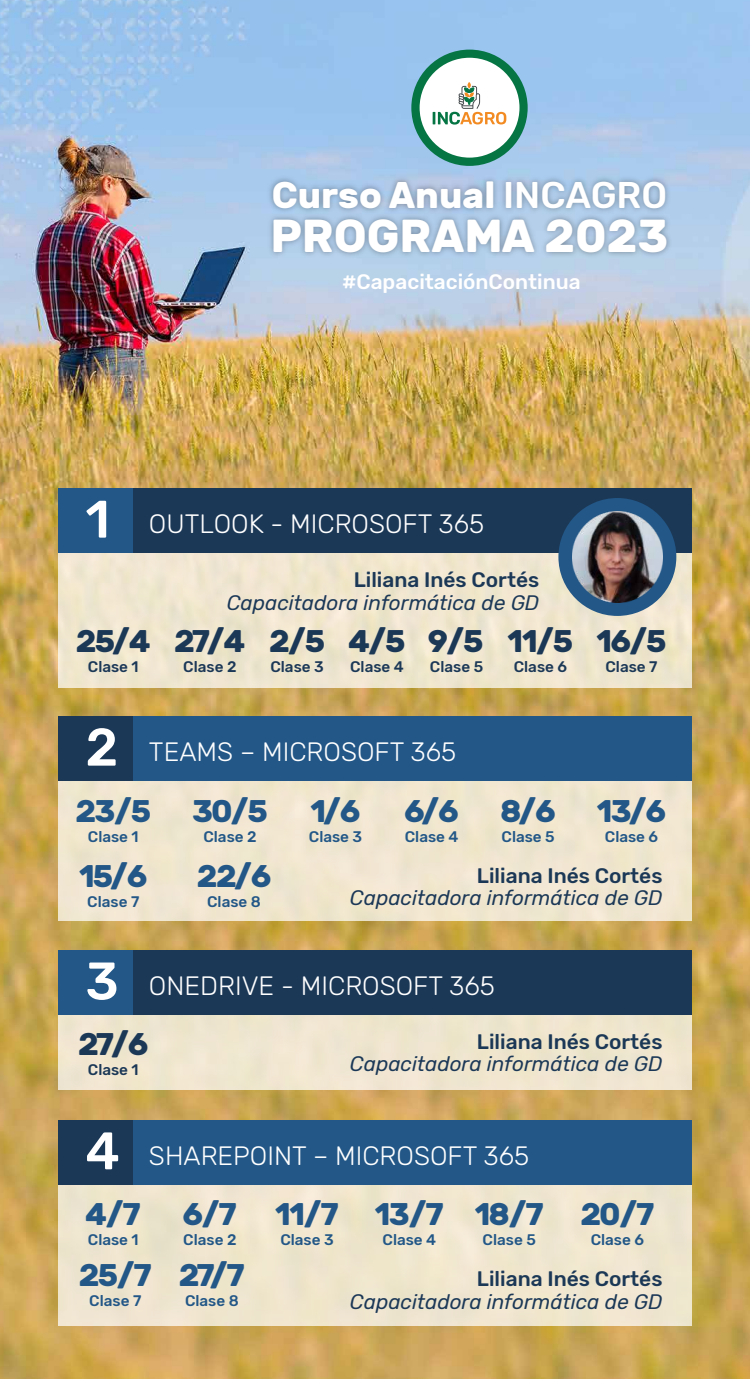
<style>
.page{position:relative;width:750px;height:1379px;background:#fff}
.page>*{position:absolute;margin:0;border:0;box-sizing:border-box;transform-origin:0 0}
.t1{font:500 52.7px "Rubik";color:#fff}
.t2{font:700 46px "Rubik";color:#fff}
.t3{font:700 37px "Rubik";color:#fff}
.t4{font:700 31.2px "Rubik";letter-spacing:-.055em;color:#225787}
.t5{font:700 31.2px "Rubik";letter-spacing:-.055em;color:#1b3857}
.t6{font:300 26.4px "Rubik";color:#fff}
.t7{font:italic 20.9px "Rubik";color:#1b3857}
.t8{font:500 20.9px "Rubik";color:#1b3857}
.t9{font:500 20.9px "Rubik";color:#fff}
.t10{font:500 15.3px "Rubik";color:#225787}
.t11{font:500 15.3px "Rubik";color:#1b3857}
.s1{font-weight:500}
</style>
<div class="page">
<img style="left:1px;top:0;width:749px;height:1379px">
<img style="left:261px;top:168px;width:417px;height:106px">
<div style="left:411px;top:50px;width:116px;height:116px;background:#057544;border-radius:50%"></div>
<div style="left:419px;top:58px;width:100px;height:100px;background:#fff;border-radius:50%"></div>
<svg style="left:433px;top:82px;width:73px;height:43px"></svg>
<div style="left:58px;top:488px;width:633px;height:65px;background:#1b3857"></div>
<div style="left:58px;top:488px;width:75px;height:65px;background:#225787"></div>
<div style="left:58px;top:553px;width:633px;height:134px;background:#f0e6cf"></div>
<div style="left:558px;top:498px;width:118px;height:118px;background:#225787;border-radius:50%"></div>
<img style="left:572px;top:512px;width:90px;height:90px">
<div style="left:58px;top:950px;width:633px;height:65px;background:#1b3857"></div>
<div style="left:58px;top:950px;width:75px;height:65px;background:#225787"></div>
<div style="left:58px;top:1015px;width:633px;height:75px;background:#efe6cf"></div>
<div style="left:58px;top:716px;width:633px;height:65px;background:#225787"></div>
<div style="left:58px;top:716px;width:75px;height:65px;background:#1b3857"></div>
<div style="left:58px;top:781px;width:633px;height:139px;background:#f0e6d0"></div>
<div style="left:58px;top:1120px;width:633px;height:65px;background:#225787"></div>
<div style="left:58px;top:1120px;width:75px;height:65px;background:#1b3857"></div>
<div style="left:58px;top:1185px;width:633px;height:140px;background:#efe6cf"></div>
<h3 class="t3" style="left:272px;top:173px;width:397px">Curso Anual <span class="s1">INCAGRO</span></h3>
<h2 class="t2" style="left:270px;top:209px;width:400px">PROGRAMA 2023</h2>
<p class="t9" style="left:342px;top:270px;width:240px">#CapacitaciónContinua</p>
<h1 class="t1" style="left:85px;top:489px;width:26px">1</h1>
<p class="t6" style="left:149px;top:509px;width:337px">OUTLOOK - MICROSOFT 365</p>
<p class="t8" style="left:354px;top:567px;width:187px">Liliana Inés Cortés</p>
<p class="t7" style="left:227px;top:591px;width:314px">Capacitadora informática de GD</p>
<h3 class="t5" style="left:76px;top:623px;width:76px">25/4</h3>
<p class="t11" style="left:88px;top:657px;width:52px">Clase 1</p>
<h3 class="t5" style="left:174px;top:623px;width:73px">27/4</h3>
<p class="t11" style="left:183px;top:657px;width:55px">Clase 2</p>
<h3 class="t5" style="left:269px;top:623px;width:58px">2/5</h3>
<p class="t11" style="left:270px;top:657px;width:55px">Clase 3</p>
<h3 class="t5" style="left:348px;top:623px;width:59px">4/5</h3>
<p class="t11" style="left:350px;top:657px;width:55px">Clase 4</p>
<h3 class="t5" style="left:428px;top:623px;width:57px">9/5</h3>
<p class="t11" style="left:430px;top:657px;width:55px">Clase 5</p>
<h3 class="t5" style="left:507px;top:623px;width:67px">11/5</h3>
<p class="t11" style="left:514px;top:657px;width:55px">Clase 6</p>
<h1 class="t1" style="left:85px;top:717px;width:34px">2</h1>
<p class="t6" style="left:149px;top:737px;width:309px">TEAMS – MICROSOFT 365</p>
<h3 class="t4" style="left:76px;top:792px;width:77px">23/5</h3>
<p class="t10" style="left:88px;top:827px;width:52px">Clase 1</p>
<h3 class="t4" style="left:192px;top:792px;width:77px">30/5</h3>
<p class="t10" style="left:203px;top:827px;width:55px">Clase 2</p>
<h3 class="t4" style="left:311px;top:792px;width:51px">1/6</h3>
<p class="t10" style="left:309px;top:827px;width:55px">Clase 3</p>
<h3 class="t4" style="left:404px;top:792px;width:56px">6/6</h3>
<p class="t10" style="left:405px;top:827px;width:55px">Clase 4</p>
<h3 class="t4" style="left:500px;top:792px;width:57px">8/6</h3>
<p class="t10" style="left:501px;top:827px;width:55px">Clase 5</p>
<h3 class="t5" style="left:596px;top:623px;width:72px">16/5</h3>
<p class="t11" style="left:605px;top:657px;width:54px">Clase 7</p>
<h3 class="t4" style="left:597px;top:792px;width:71px">13/6</h3>
<p class="t10" style="left:605px;top:827px;width:55px">Clase 6</p>
<h3 class="t4" style="left:79px;top:858px;width:70px">15/6</h3>
<p class="t10" style="left:87px;top:893px;width:54px">Clase 7</p>
<h3 class="t4" style="left:197px;top:858px;width:76px">22/6</h3>
<p class="t10" style="left:207px;top:893px;width:55px">Clase 8</p>
<p class="t8" style="left:477px;top:863px;width:187px">Liliana Inés Cortés</p>
<p class="t7" style="left:350px;top:886px;width:314px">Capacitadora informática de GD</p>
<h1 class="t1" style="left:85px;top:951px;width:35px">3</h1>
<h3 class="t5" style="left:78px;top:1026px;width:72px">27/6</h3>
<p class="t11" style="left:88px;top:1060px;width:52px">Clase 1</p>
<p class="t6" style="left:149px;top:970px;width:347px">ONEDRIVE - MICROSOFT 365</p>
<p class="t8" style="left:477px;top:1029px;width:187px">Liliana Inés Cortés</p>
<p class="t7" style="left:350px;top:1052px;width:314px">Capacitadora informática de GD</p>
<h1 class="t1" style="left:85px;top:1120px;width:36px">4</h1>
<p class="t6" style="left:149px;top:1140px;width:382px">SHAREPOINT – MICROSOFT 365</p>
<h3 class="t4" style="left:85px;top:1196px;width:57px">4/7</h3>
<p class="t10" style="left:88px;top:1231px;width:52px">Clase 1</p>
<h3 class="t4" style="left:182px;top:1196px;width:56px">6/7</h3>
<p class="t10" style="left:183px;top:1231px;width:55px">Clase 2</p>
<h3 class="t4" style="left:275px;top:1196px;width:65px">11/7</h3>
<p class="t10" style="left:280px;top:1231px;width:55px">Clase 3</p>
<h3 class="t4" style="left:375px;top:1196px;width:70px">13/7</h3>
<p class="t10" style="left:382px;top:1231px;width:55px">Clase 4</p>
<h3 class="t4" style="left:475px;top:1196px;width:71px">18/7</h3>
<p class="t10" style="left:482px;top:1231px;width:55px">Clase 5</p>
<h3 class="t4" style="left:580px;top:1196px;width:75px">20/7</h3>
<p class="t10" style="left:591px;top:1231px;width:55px">Clase 6</p>
<h3 class="t4" style="left:79px;top:1257px;width:75px">25/7</h3>
<p class="t10" style="left:89px;top:1291px;width:54px">Clase 7</p>
<h3 class="t4" style="left:179px;top:1257px;width:67px">27/7</h3>
<p class="t10" style="left:185px;top:1291px;width:55px">Clase 8</p>
<p class="t8" style="left:477px;top:1267px;width:187px">Liliana Inés Cortés</p>
<p class="t7" style="left:350px;top:1290px;width:314px">Capacitadora informática de GD</p>
</div>
